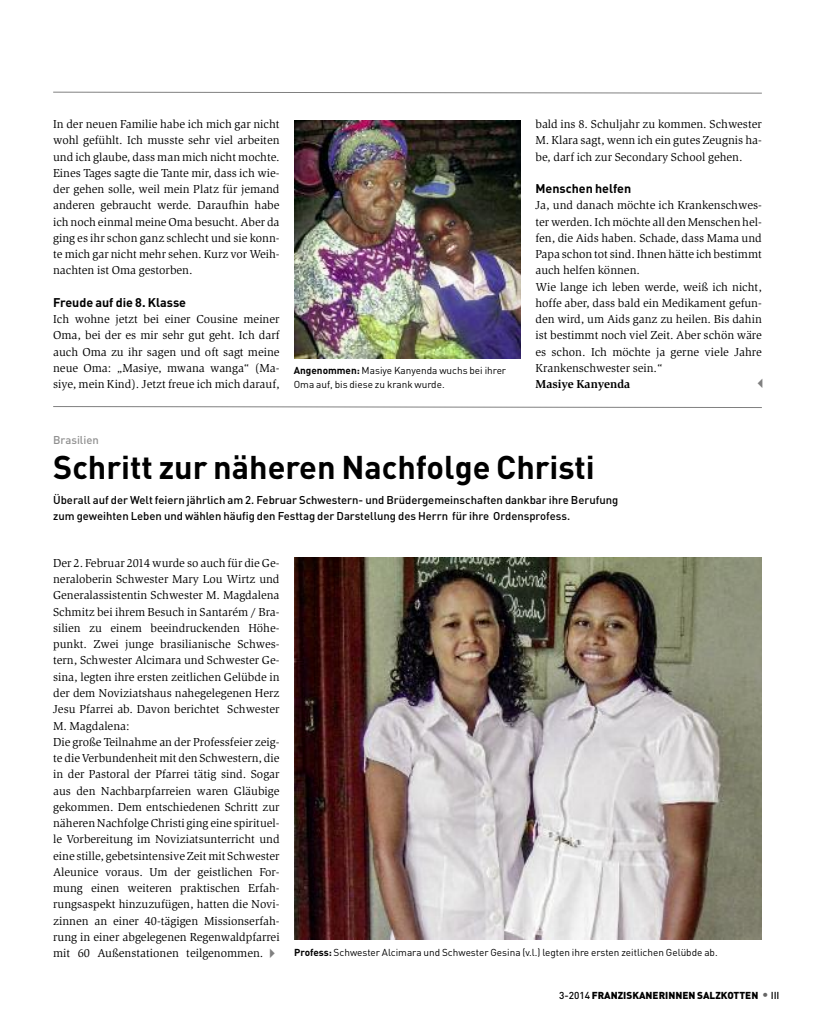
<style>
.page{position:relative;width:815px;height:1028px;background:#fff}
.page>*{position:absolute;margin:0;border:0;box-sizing:border-box;transform-origin:0 0}
.t1{font:700 32.5px "DIN Pro";color:#000}
.t2{font:700 12.5px "DIN Pro";color:#000}
.t3{font:11.88px/16.2px "Slimbach Std";color:#000;text-align:justify}
.t4{font:700 11.88px "Slimbach Std";color:#000}
.t5{font:500 11.25px/16.2px "DIN Pro";color:#000}
.t6{font:500 11.25px "DIN Pro";color:#909090}
.t7{font:10px/13.8px "DIN Pro";color:#000}
.t8{font:900 10px "DIN Pro";color:#000}
.s1{font-weight:700}
.s2{font-family:"Slimbach Std";font-size:11.88px}
.s3{color:#808080}
.s4{font-weight:500}
.s5{font-weight:500;font-size:12.5px;color:#666}
</style>
<div class="page">
<svg style="left:53px;top:91px;width:709px;height:3px"></svg>
<img style="left:295px;top:120px;width:226px;height:239px">
<img style="left:294px;top:557px;width:468px;height:382px">
<svg style="left:53px;top:406px;width:709px;height:2px"></svg>
<p class="t3" style="left:53px;top:117px;width:228px">In der neuen Familie habe ich mich gar nicht wohl gefühlt. Ich musste sehr viel arbeiten und ich glaube, dass man mich nicht mochte.<br>Eines Tages sagte die Tante mir, dass ich wie&shy;der gehen solle, weil mein Platz für jemand anderen gebraucht werde. Daraufhin habe ich noch einmal meine Oma besucht. Aber da ging es ihr schon ganz schlecht und sie konn&shy;te mich gar nicht mehr sehen. Kurz vor Weih&shy;nachten ist Oma gestorben.</p>
<p class="t2" style="left:53px;top:295px;width:134px">Freude auf die 8. Klasse</p>
<p class="t3" style="left:53px;top:312px;width:228px">Ich wohne jetzt bei einer Cousine meiner Oma, bei der es mir sehr gut geht. Ich darf auch Oma zu ihr sagen und oft sagt meine neue Oma: „Masiye, mwana wanga“ (Ma&shy;siye, mein Kind). Jetzt freue ich mich darauf,</p>
<p class="t7" style="left:294px;top:363px;width:214px"><span class="s1">Angenommen:</span> Masiye Kanyenda wuchs bei ihrer<br>Oma auf, bis diese zu krank wurde.</p>
<p class="t3" style="left:535px;top:117px;width:228px">bald ins 8. Schuljahr zu kommen. Schwester M. Klara sagt, wenn ich ein gutes Zeugnis ha&shy;be, darf ich zur Secondary School gehen.</p>
<p class="t2" style="left:535px;top:181px;width:97px">Menschen helfen</p>
<p class="t3" style="left:535px;top:198px;width:228px;text-align:left">Ja, und danach möchte ich Krankenschwes&shy;terwerden.Ich möchte all den Menschen hel&shy;fen, die Aids haben. Schade, dass Mama und Papa schon tot sind.Ihnen hätte ich bestimmt auch helfen können.<br>Wie lange ich leben werde, weiß ich nicht, hoffe aber, dass bald ein Medikament gefun&shy;den wird, um Aids ganz zu heilen. Bis dahin ist bestimmt noch viel Zeit. Aber schön wäre es schon. Ich möchte ja gerne viele Jahre Krankenschwester sein.“</p>
<p class="t4" style="left:536px;top:379px;width:96px">Masiye Kanyenda</p>
<p class="t6" style="left:53px;top:434px;width:47px">Brasilien</p>
<h1 class="t1" style="left:53px;top:447px;width:543px">Schritt zur näheren Nachfolge Christi</h1>
<p class="t5" style="left:53px;top:492px;width:567px">Überall auf der Welt feiern jährlich am 2. Februar Schwestern- und Brüdergemeinschaften dankbar ihre Berufung zum geweihten Leben und wählen häufig den Festtag der Darstellung des Herrn für ihre Ordensprofess.</p>
<p class="t3" style="left:53px;top:555px;width:228px;text-align:left">Der 2. Februar 2014 wurde so auch für die Ge&shy;neraloberin Schwester Mary Lou Wirtz und Generalassistentin Schwester M. Magdalena Schmitz bei ihrem Besuch in Santarém / Bra&shy;silien zu einem beeindruckenden Höhe&shy;punkt. Zwei junge brasilianische Schwes&shy;tern, Schwester Alcimara und Schwester Ge&shy;sina, legten ihre ersten zeitlichen Gelübde in der dem Noviziatshaus nahegelegenen Herz Jesu Pfarrei ab. Davon berichtet Schwester M. Magdalena:<br>Die große Teilnahme an der Professfeier zeig&shy;te die Verbundenheit mit den Schwestern, die in der Pastoral der Pfarrei tätig sind. Sogar aus den Nachbarpfarreien waren Gläubige gekommen. Dem entschiedenen Schritt zur näheren NachfolgeChristi ging eine spirituel&shy;le Vorbereitung im Noviziatsunterricht und eine stille, gebetsintensive Zeit mit Schwester Aleunice voraus. Um der geistlichen For&shy;mung einen weiteren praktischen Erfah&shy;rungsaspekt hinzuzufügen, hatten die Novi&shy;zinnen an einer 40-tägigen Missionserfah&shy;rung in einer abgelegenen Regenwaldpfarrei</p>
<p class="t7" style="left:53px;top:945px;width:666px"><span class="s2">mit 60 Außenstationen teilgenommen.</span><span class="s3">✔</span> <span class="s1">Profess:</span> Schwester Alcimara und Schwester Gesina (v.l.) legten ihre ersten zeitlichen Gelübde ab.</p>
<p class="t8" style="left:559px;top:989px;width:222px"><span class="s4">3-2014</span> FRANZISKANERINNEN SALZKOTTEN <span class="s5">•</span> <span class="s4">III</span></p>
</div>
